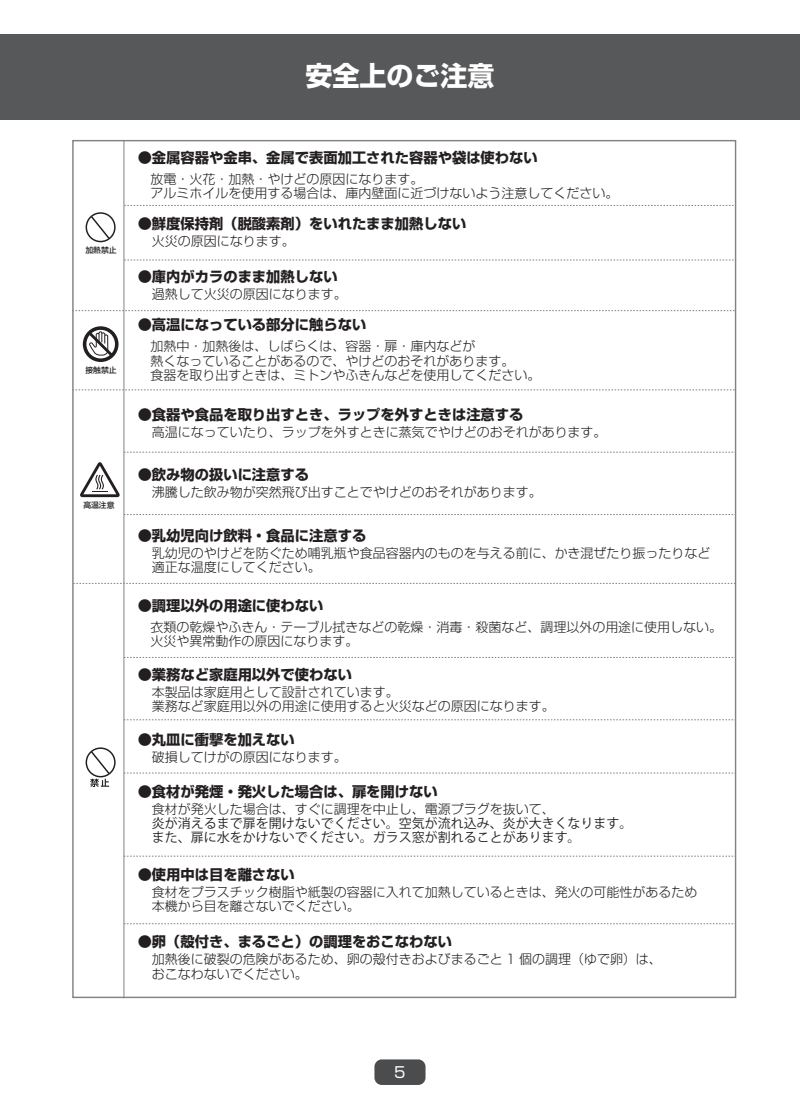
<style>
.page{position:relative;width:800px;height:1119px;background:#fff}
.page>*{position:absolute;margin:0;border:0;box-sizing:border-box;transform-origin:0 0}
.t1{font:700 27px "Shin Go Pro";color:#fff}
.t2{font:15px "Shin Go Pro";color:#fff}
.t3{font:700 14.25px "Shin Go Pro";color:#231f20}
.t4{font:300 13.05px/14.2px "Shin Go Pro";color:#231f20}
.t5{font:13.05px/14.2px "Koz Go Pr 6 N";color:#231f20}
.t6{font:500 7.8px "Shin Go Pro";color:#231f20}
</style>
<div class="page">
<div style="left:0;top:34px;width:799px;height:85px;background:#57585a"></div>
<div style="left:374px;top:1059px;width:51px;height:25px;background:#4b4c4d;border-radius:7px"></div>
<hr style="left:124px;top:140px;width:1px;height:858px;background:#808285">
<svg style="left:72px;top:310px;width:664px;height:1px"></svg>
<svg style="left:72px;top:389px;width:664px;height:1px"></svg>
<svg style="left:73px;top:583px;width:662px;height:1px"></svg>
<svg style="left:124px;top:205px;width:612px;height:1px"></svg>
<svg style="left:124px;top:259px;width:612px;height:1px"></svg>
<svg style="left:125px;top:657px;width:610px;height:1px"></svg>
<svg style="left:124px;top:719px;width:611px;height:1px"></svg>
<svg style="left:124px;top:452px;width:611px;height:1px"></svg>
<svg style="left:125px;top:514px;width:610px;height:1px"></svg>
<svg style="left:124px;top:772px;width:611px;height:1px"></svg>
<svg style="left:83px;top:326px;width:35px;height:36px"></svg>
<div style="left:86px;top:212px;width:30px;height:30px;border:1px solid #231f20;border-radius:50%"></div>
<svg style="left:89px;top:214px;width:22px;height:27px"></svg>
<svg style="left:80px;top:462px;width:40px;height:35px"></svg>
<svg style="left:124px;top:855px;width:611px;height:1px"></svg>
<svg style="left:124px;top:923px;width:611px;height:1px"></svg>
<div style="left:86px;top:747px;width:30px;height:30px;border:1px solid #231f20;border-radius:50%"></div>
<svg style="left:89px;top:749px;width:22px;height:38px"></svg>
<h1 class="t1" style="left:305px;top:54px;width:190px">安全上のご注意</h1>
<p class="t6" style="left:85px;top:244px;width:33px">加熱禁止</p>
<p class="t6" style="left:85px;top:363px;width:33px">接触禁止</p>
<p class="t6" style="left:83px;top:498px;width:33px">高温注意</p>
<p class="t3" style="left:138px;top:146px;width:401px">●金属容器や金串、金属で表面加工された容器や袋は使わない</p>
<p class="t4" style="left:151px;top:170px;width:469px">放電・火花・加熱・やけどの原因になります。<br>アルミホイルを使用する場合は、庫内壁面に近づけないよう注意してください。</p>
<p class="t3" style="left:138px;top:212px;width:330px">●鮮度保持剤（脱酸素剤）をいれたまま加熱しない</p>
<p class="t4" style="left:152px;top:232px;width:144px">火災の原因になります。</p>
<p class="t3" style="left:138px;top:266px;width:201px">●庫内がカラのまま加熱しない</p>
<p class="t4" style="left:152px;top:285px;width:196px">過熱して火災の原因になります。</p>
<p class="t3" style="left:138px;top:314px;width:230px">●高温になっている部分に触らない</p>
<p class="t4" style="left:151px;top:337px;width:391px">加熱中・加熱後は、しばらくは、容器・扉・庫内などが<br>熱くなっていることがあるので、やけどのおそれがあります。<br>食器を取り出すときは、ミトンやふきんなどを使用してください。</p>
<p class="t3" style="left:138px;top:403px;width:387px">●食器や食品を取り出すとき、ラップを外すときは注意する</p>
<p class="t4" style="left:152px;top:423px;width:456px">高温になっていたり、ラップを外すときに蒸気でやけどのおそれがあります。</p>
<p class="t3" style="left:138px;top:463px;width:173px">●飲み物の扱いに注意する</p>
<p class="t4" style="left:152px;top:483px;width:391px">沸騰した飲み物が突然飛び出すことでやけどのおそれがあります。</p>
<p class="t3" style="left:138px;top:524px;width:230px">●乳幼児向け飲料・食品に注意する</p>
<p class="t4" style="left:152px;top:544px;width:560px">乳幼児のやけどを防ぐため哺乳瓶や食品容器内のものを与える前に、かき混ぜたり振ったりなど適正な温度にしてください。</p>
<p class="t3" style="left:138px;top:594px;width:187px">●調理以外の用途に使わない</p>
<p class="t4" style="left:151px;top:618px;width:573px">衣類の乾燥やふきん・テーブル拭きなどの乾燥・消毒・殺菌など、調理以外の用途に使用しない。火災や異常動作の原因になります。</p>
<p class="t3" style="left:138px;top:663px;width:216px">●業務など家庭用以外で使わない</p>
<p class="t4" style="left:152px;top:683px;width:404px">本製品は家庭用として設計されています。<br>業務など家庭用以外の用途に使用すると火災などの原因になります。</p>
<p class="t3" style="left:138px;top:728px;width:159px">●丸皿に衝撃を加えない</p>
<p class="t4" style="left:152px;top:748px;width:196px">破損してけがの原因になります。</p>
<p class="t3" style="left:138px;top:780px;width:301px">●食材が発煙・発火した場合は、扉を開けない</p>
<p class="t4" style="left:152px;top:799px;width:404px">食材が発火した場合は、すぐに調理を中止し、電源プラグを抜いて、</p>
<p class="t5" style="left:152px;top:816px;width:482px">炎が消えるまで扉を開けないでください。空気が流れ込み、炎が大きくなります。また、扉に水をかけないでください。ガラス窓が割れることがあります。</p>
<p class="t3" style="left:138px;top:863px;width:159px">●使用中は目を離さない</p>
<p class="t4" style="left:152px;top:883px;width:547px">食材をプラスチック樹脂や紙製の容器に入れて加熱しているときは、発火の可能性があるため本機から目を離さないでください。</p>
<p class="t3" style="left:138px;top:930px;width:316px">●卵（殻付き、まるごと）の調理をおこなわない</p>
<p class="t4" style="left:152px;top:950px;width:511px">加熱後に破裂の危険があるため、卵の殻付きおよびまるごと 1 個の調理（ゆで卵）は、おこなわないでください。</p>
<p class="t2" style="left:394px;top:1060px;width:13px">5</p>
</div>
